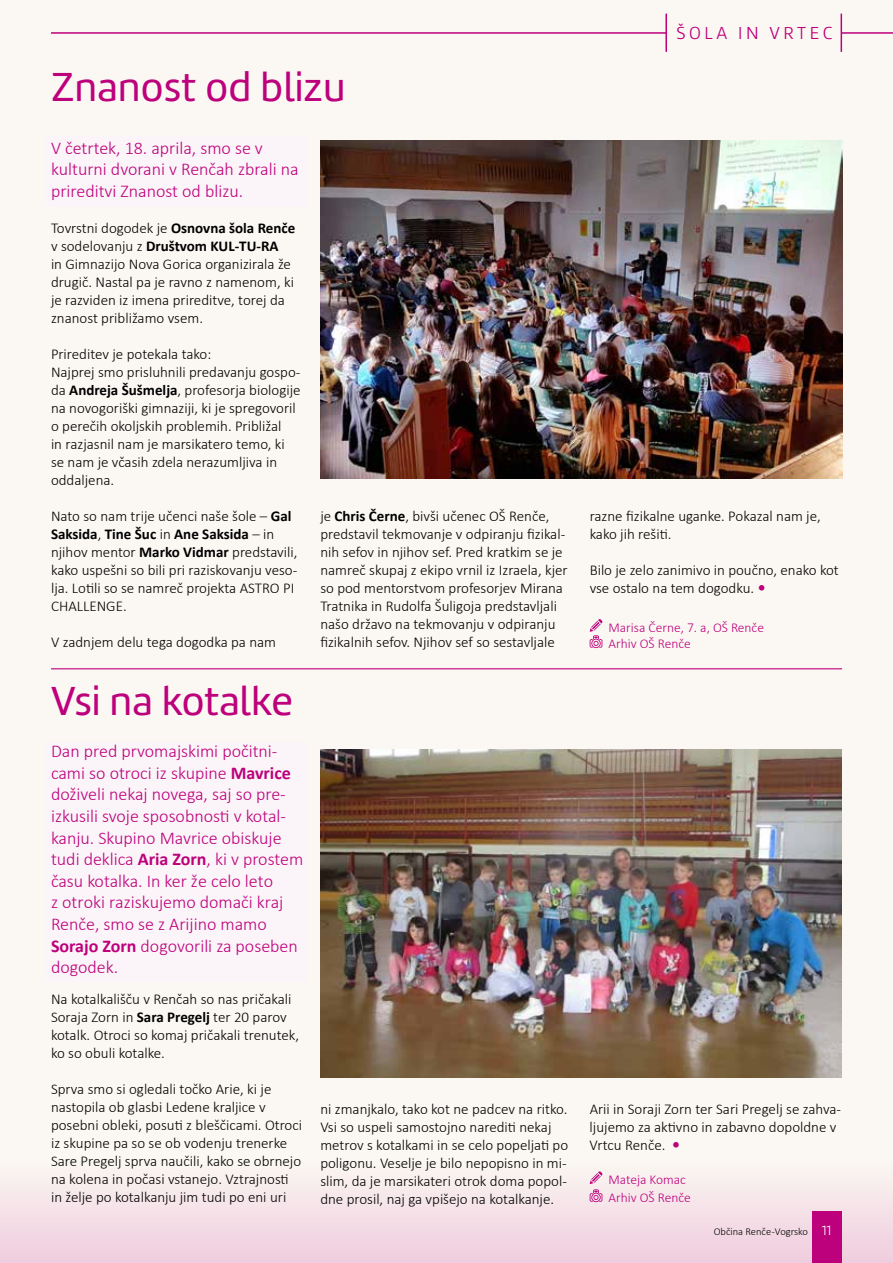
<style>
.page{position:relative;width:893px;height:1263px;background:#fbf8f3}
.page>*{position:absolute;margin:0;border:0;box-sizing:border-box;transform-origin:0 0}
.t1{font:42px "Marine";letter-spacing:.005em;color:#bd007b}
.t2{font:300 18px/21.6px "Calibri";color:#bd007b}
.t3{font:300 18px "Marine";color:#bd007b}
.t4{font:300 15px/18px "Calibri";color:#000}
.t5{font:300 13.5px/16.2px "Calibri";color:#bd007b}
.t6{font:300 10.5px "Calibri";color:#000}
.s1{font-weight:700}
.s2{font-family:"Marine";font-size:13.8px;color:#fff}
</style>
<div class="page">
<div style="left:1px;top:1140px;width:892px;height:123px;background:linear-gradient(to bottom,#fcfef6,#f0cdde)"></div>
<div style="left:812px;top:1212px;width:30px;height:51px;background:#bd007b"></div>
<hr style="left:665px;top:14px;width:2px;height:38px;background:#bd007b">
<hr style="left:841px;top:14px;width:1px;height:38px;background:#bd007b">
<hr style="left:841px;top:32px;width:52px;height:2px;background:#bd007b">
<hr style="left:51px;top:32px;width:615px;height:2px;background:#bd007b">
<hr style="left:0;top:1140px;width:1px;height:123px;background:#e2001a">
<div style="left:47px;top:136px;width:261px;height:70px;background:#fbf4f8"></div>
<div style="left:47px;top:742px;width:261px;height:239px;background:#fbf4f8"></div>
<img style="left:320px;top:140px;width:522px;height:339px">
<svg style="left:590px;top:619px;width:12px;height:29px"></svg>
<hr style="left:51px;top:668px;width:791px;height:1px;background:#bd007b">
<svg style="left:590px;top:1171px;width:12px;height:31px"></svg>
<img style="left:320px;top:749px;width:522px;height:329px">
<svg style="left:673px;top:1142px;width:6px;height:5px"></svg>
<h1 class="t1" style="left:51px;top:60px;width:296px">Znanost od blizu</h1>
<p class="t3" style="left:676px;top:22px;width:27px">ŠOLA</p>
<p class="t3" style="left:738px;top:22px;width:10px">IN</p>
<p class="t3" style="left:769px;top:22px;width:14px">VRTE</p>
<p class="t3" style="left:823px;top:22px;width:11px">C</p>
<p class="t2" style="left:51px;top:137px;width:249px">V četrtek, 18. aprila, smo se v kulturni dvorani v Renčah zbrali na prireditvi Znanost od blizu.</p>
<p class="t4" style="left:51px;top:219px;width:246px">Tovrstni dogodek je <span class="s1">Osnovna šola Renče </span>v sodelovanju z <span class="s1">Društvom KUL-TU-RA<br></span>in Gimnazijo Nova Gorica organizirala že drugič. Nastal pa je ravno z namenom, ki je razviden iz imena prireditve, torej da znanost približamo vsem.</p>
<p class="t4" style="left:51px;top:345px;width:251px">Prireditev je potekala tako:<br>Najprej smo prisluhnili predavanju gospo&shy;da <span class="s1">Andreja Šušmelja</span>, profesorja biologije na novogoriški gimnaziji, ki je spregovoril o perečih okoljskih problemih. Približal<br>in razjasnil nam je marsikatero temo, ki se nam je včasih zdela nerazumljiva in oddaljena.</p>
<p class="t4" style="left:51px;top:507px;width:248px">Nato so nam trije učenci naše šole – <span class="s1">Gal Saksida</span>, <span class="s1">Tine Šuc</span> in <span class="s1">Ane Saksida</span> – in njihov mentor <span class="s1">Marko Vidmar</span> predstavili, kako uspešni so bili pri raziskovanju veso&shy;lja. Lotili so se namreč projekta ASTRO PI CHALLENGE.</p>
<p class="t4" style="left:51px;top:633px;width:227px">V zadnjem delu tega dogodka pa nam</p>
<h1 class="t1" style="left:51px;top:674px;width:244px">Vsi na kotalke</h1>
<p class="t2" style="left:51px;top:740px;width:254px">Dan pred prvomajskimi počitni&shy;cami so otroci iz skupine <span class="s1">Mavrice </span>doživeli nekaj novega, saj so pre&shy;izkusili svoje sposobnosti v kotal&shy;kanju. Skupino Mavrice obiskuje tudi deklica <span class="s1">Aria Zorn</span>, ki v prostem času kotalka. I n ker že celo leto<br>z otroki raziskujemo domači kraj<br>Renče, smo se z Arijino mamo<br><span class="s1">Sorajo Zorn</span> dogovorili za poseben dogodek.</p>
<p class="t4" style="left:51px;top:990px;width:250px">Na kotalkališču v Renčah so nas pričakali Soraja Zorn in <span class="s1">Sara Pregelj</span> ter 20 parov kotalk. Otroci so komaj pričakali trenutek, ko so obuli kotalke.</p>
<p class="t4" style="left:51px;top:1080px;width:253px">Sprva smo si ogledali točko Arie, ki je nastopila ob glasbi Ledene kraljice v posebni obleki, posuti z bleščicami. Otroci iz skupine pa so se ob vodenju trenerke Sare Pregelj sprva naučili, kako se obrnejo na kolena in počasi vstanejo. Vztrajnosti in želje po kotalkanju jim tudi po eni uri</p>
<p class="t4" style="left:320px;top:507px;width:249px">je <span class="s1">Chris Černe</span>, bivši učenec OŠ Renče, predstavil tekmovanje v odpiranju fizikal&shy;nih sefov in njihov sef. Pred kratkim se je namreč skupaj z ekipo vrnil iz Izraela, kjer so pod mentorstvom profesorjev M irana Tratnika in Rudolfa Šuligoja predstavljali našo državo na tekmovanju v odpiranju fizikalnih sefov. Njihov sef so sestavljale</p>
<p class="t4" style="left:590px;top:507px;width:233px">razne fizikalne uganke. Pokazal nam je, kako jih rešiti.</p>
<p class="t4" style="left:590px;top:561px;width:251px">Bilo je zelo zanimivo in poučno, enako kot vse ostalo na tem dogodku.</p>
<p class="t5" style="left:608px;top:619px;width:157px">M arisa Černe, 7. a, OŠ Renče<br>Arhiv OŠ Renče</p>
<p class="t4" style="left:320px;top:1100px;width:249px">ni zmanjkalo, tako kot ne padcev na ritko.<br>Vsi so uspeli samostojno narediti nekaj metrov s kotalkami in se celo popeljati po poligonu. Veselje je bilo nepopisno in mi&shy;slim, da je marsikateri otrok doma popol&shy;dne prosil, naj ga vpišejo na kotalkanje.</p>
<p class="t4" style="left:590px;top:1100px;width:253px">Arii in Soraji Zorn ter Sari Pregelj se zahva&shy;ljujemo za aktivno in zabavno dopoldne v<br>Vrtcu Renče.</p>
<p class="t5" style="left:608px;top:1170px;width:84px;line-height:18px">Mateja Komac<br>Arhiv OŠ Renče</p>
<p class="t6" style="left:714px;top:1224px;width:119px">Občina Renče -Vogrsko <span class="s2">11</span></p>
</div>
